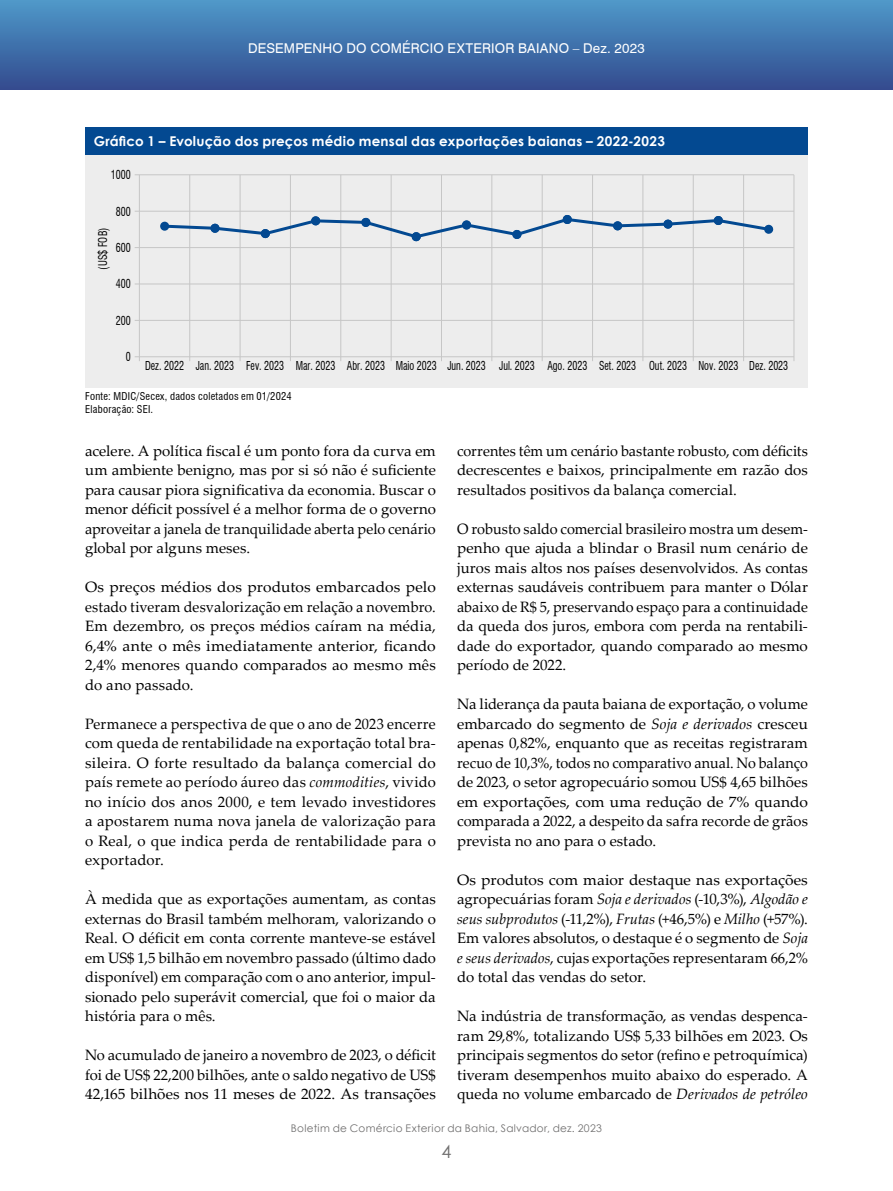
<style>
.page{position:relative;width:893px;height:1191px;background:#fff}
.page>*{position:absolute;margin:0;border:0;box-sizing:border-box;transform-origin:0 0}
.t1{font:18px "Century Gothic";color:#706f6f}
.t2{font:15px/19.5px "Palatino Linotype";color:#000;text-align:justify}
.t3{font:15px/19.5px "Palatino Linotype";color:#000;text-align:justify;scale:1.04 1}
.t4{font:15px/19.5px "Palatino Linotype";color:#000;text-align:justify;scale:.96 1}
.t5{font:700 13.5px "Century Gothic";letter-spacing:.015em;color:#fff}
.t6{font:13.5px "Swiss 721 BT";letter-spacing:.015em;color:#fff}
.t7{font:condensed 12px "Swiss 721 BT";color:#000;scale:.83 1}
.t8{font:condensed 11.85px "Swiss 721 BT";color:#000;scale:.86 1}
.t9{font:condensed 10.5px/13.5px "Swiss 721 BT";letter-spacing:.025em;color:#000}
.t10{font:10.5px "Century Gothic";letter-spacing:.03em;color:#706f6f}
.s1{font-style:italic}
</style>
<div class="page">
<div style="left:0;top:0;width:893px;height:90px;background:linear-gradient(to bottom,#4e99c9,#334b8f)"></div>
<svg style="left:892px;top:0;width:1px;height:90px"></svg>
<div style="left:85px;top:128px;width:723px;height:27px;background:#034991"></div>
<div style="left:85px;top:155px;width:723px;height:233px;background:#ededed"></div>
<hr style="left:139px;top:175px;width:1px;height:186px;background:#c6c6c6">
<hr style="left:189px;top:175px;width:1px;height:186px;background:#c6c6c6">
<hr style="left:240px;top:175px;width:1px;height:186px;background:#c6c6c6">
<hr style="left:290px;top:175px;width:1px;height:186px;background:#c6c6c6">
<hr style="left:340px;top:175px;width:1px;height:186px;background:#c6c6c6">
<hr style="left:391px;top:175px;width:1px;height:186px;background:#c6c6c6">
<hr style="left:441px;top:175px;width:1px;height:186px;background:#c6c6c6">
<hr style="left:491px;top:175px;width:1px;height:186px;background:#c6c6c6">
<hr style="left:542px;top:175px;width:1px;height:186px;background:#c6c6c6">
<hr style="left:592px;top:175px;width:1px;height:186px;background:#c6c6c6">
<hr style="left:643px;top:175px;width:1px;height:186px;background:#c6c6c6">
<hr style="left:693px;top:175px;width:1px;height:186px;background:#c6c6c6">
<hr style="left:743px;top:175px;width:1px;height:186px;background:#c6c6c6">
<hr style="left:794px;top:175px;width:1px;height:186px;background:#c6c6c6">
<hr style="left:135px;top:320px;width:659px;height:1px;background:#c6c6c6">
<hr style="left:135px;top:356px;width:659px;height:1px;background:#c6c6c6">
<hr style="left:135px;top:283px;width:659px;height:1px;background:#c6c6c6">
<hr style="left:135px;top:247px;width:659px;height:1px;background:#c6c6c6">
<hr style="left:135px;top:211px;width:659px;height:1px;background:#c6c6c6">
<hr style="left:135px;top:174px;width:659px;height:1px;background:#c6c6c6">
<svg style="left:163px;top:214px;width:609px;height:28px"></svg>
<div style="left:160px;top:222px;width:9px;height:9px;background:#034991;border-radius:50%"></div>
<div style="left:210px;top:224px;width:10px;height:9px;background:#034991;border-radius:50%"></div>
<p class="t6" style="left:248px;top:38px;width:398px">DESEMPENHO DO COMÉRCIO EXTERIOR BAIANO – Dez. 2023</p>
<p class="t5" style="left:94px;top:131px;width:573px">Gráfico 1 – Evolução dos preços médio mensal das exportações baianas – 2022-2023</p>
<p class="t7" style="left:111px;top:168px;width:25px">1000</p>
<p class="t7" style="left:116px;top:204px;width:19px">800</p>
<p class="t8" style="left:96px;top:269px;width:50px;rotate:-90deg">(US$ FOB)</p>
<p class="t7" style="left:116px;top:240px;width:19px">600</p>
<p class="t7" style="left:116px;top:277px;width:19px">400</p>
<p class="t7" style="left:116px;top:313px;width:19px">200</p>
<p class="t7" style="left:126px;top:349px;width:7px">0</p>
<p class="t7" style="left:145px;top:359px;width:776px">Dez. 2022 Jan. 2023 Fev. 2023 Mar. 2023 Abr. 2023 Maio 2023 Jun. 2023 Jul. 2023 Ago. 2023 Set. 2023 Out. 2023 Nov. 2023 Dez. 2023</p>
<p class="t9" style="left:85px;top:389px;width:208px">Fonte: MDIC/Secex, dados coletados em 01/2024<br>Elaboração: SEI.</p>
<p class="t2" style="left:85px;top:440px;width:352px">acelere. A política fiscal é um ponto fora da curva em um ambiente benigno, mas por si só não é suficiente para causar piora significativa da economia. Buscar o menor déficit possível é a melhor forma de o governo aproveitar a janela de tranquilidade aberta pelo cenário global por alguns meses.</p>
<p class="t3" style="left:85px;top:577px;width:339px">Os preços médios dos produtos embarcados pelo estado tiveram desvalorização em relação a novembro.<br>Em dezembro, os preços médios caíram na média, 6,4% ante o mês imediatamente anterior, ficando 2,4% menores quando comparados ao mesmo mês do ano passado.</p>
<p class="t4" style="left:85px;top:713px;width:367px">Permanece a perspectiva de que o ano de 2023 encerre com queda de rentabilidade na exportação total bra&shy;sileira. O forte resultado da balança comercial do país remete ao período áureo das <span class="s1">commodities</span>, vivido no início dos anos 2000, e tem levado investidores a apostarem numa nova janela de valorização para o Real, o que indica perda de rentabilidade para o exportador.</p>
<p class="t2" style="left:85px;top:889px;width:352px">À medida que as exportações aumentam, as contas externas do Brasil também melhoram, valorizando o Real. O déficit em conta corrente manteve-se estável em US$ 1,5 bilhão em novembro passado (último dado disponível) em comparação com o ano anterior, impul&shy;sionado pelo superávit comercial, que foi o maior da história para o mês.</p>
<p class="t2" style="left:85px;top:1045px;width:352px">No acumulado de janeiro a novembro de 2023, o déficit foi de US$ 22,200 bilhões, ante o saldo negativo de US$ 42,165 bilhões nos 11 meses de 2022. As transações</p>
<p class="t4" style="left:457px;top:440px;width:367px">correntes têm um cenário bastante robusto, com déficits decrescentes e baixos, principalmente em razão dos resultados positivos da balança comercial.</p>
<p class="t2" style="left:457px;top:518px;width:352px">O robusto saldo comercial brasileiro mostra um desem&shy;penho que ajuda a blindar o Brasil num cenário de juros mais altos nos países desenvolvidos. As contas externas saudáveis contribuem para manter o Dólar abaixo de R$ 5, preservando espaço para a continuidade da queda dos juros, embora com perda na rentabili&shy;dade do exportador, quando comparado ao mesmo período de 2022.</p>
<p class="t2" style="left:457px;top:694px;width:352px">Na liderança da pauta baiana de exportação, o volume embarcado do segmento de <span class="s1">Soja e derivados</span> cresceu apenas 0,82%, enquanto que as receitas registraram recuo de 10,3%, todos no comparativo anual. No balanço de 2023, o setor agropecuário somou US$ 4,65 bilhões em exportações, com uma redução de 7% quando comparada a 2022, a despeito da safra recorde de grãos prevista no ano para o estado.</p>
<p class="t3" style="left:457px;top:869px;width:339px">Os produtos com maior destaque nas exportações agropecuárias foram <span class="s1">Soja e derivados</span> (-10,3%), <span class="s1">Algodão e seus subprodutos</span> (-11,2%), <span class="s1">Frutas</span> (+46,5%) e <span class="s1">Milho</span> (+57%).<br>Em valores absolutos, o destaque é o segmento de <span class="s1">Soja e seus derivados</span>, cujas exportações representaram 66,2% do total das vendas do setor.</p>
<p class="t2" style="left:457px;top:1006px;width:352px">Na indústria de transformação, as vendas despenca&shy;ram 29,8%, totalizando US$ 5,33 bilhões em 2023. Os principais segmentos do setor (refino e petroquímica) tiveram desempenhos muito abaixo do esperado. A queda no volume embarcado de <span class="s1">Derivados de petróleo</span></p>
<p class="t10" style="left:291px;top:1121px;width:313px">Boletim de Comércio Exterior da Bahia, Salvador, dez. 2023</p>
<p class="t1" style="left:441px;top:1138px;width:11px">4</p>
</div>
